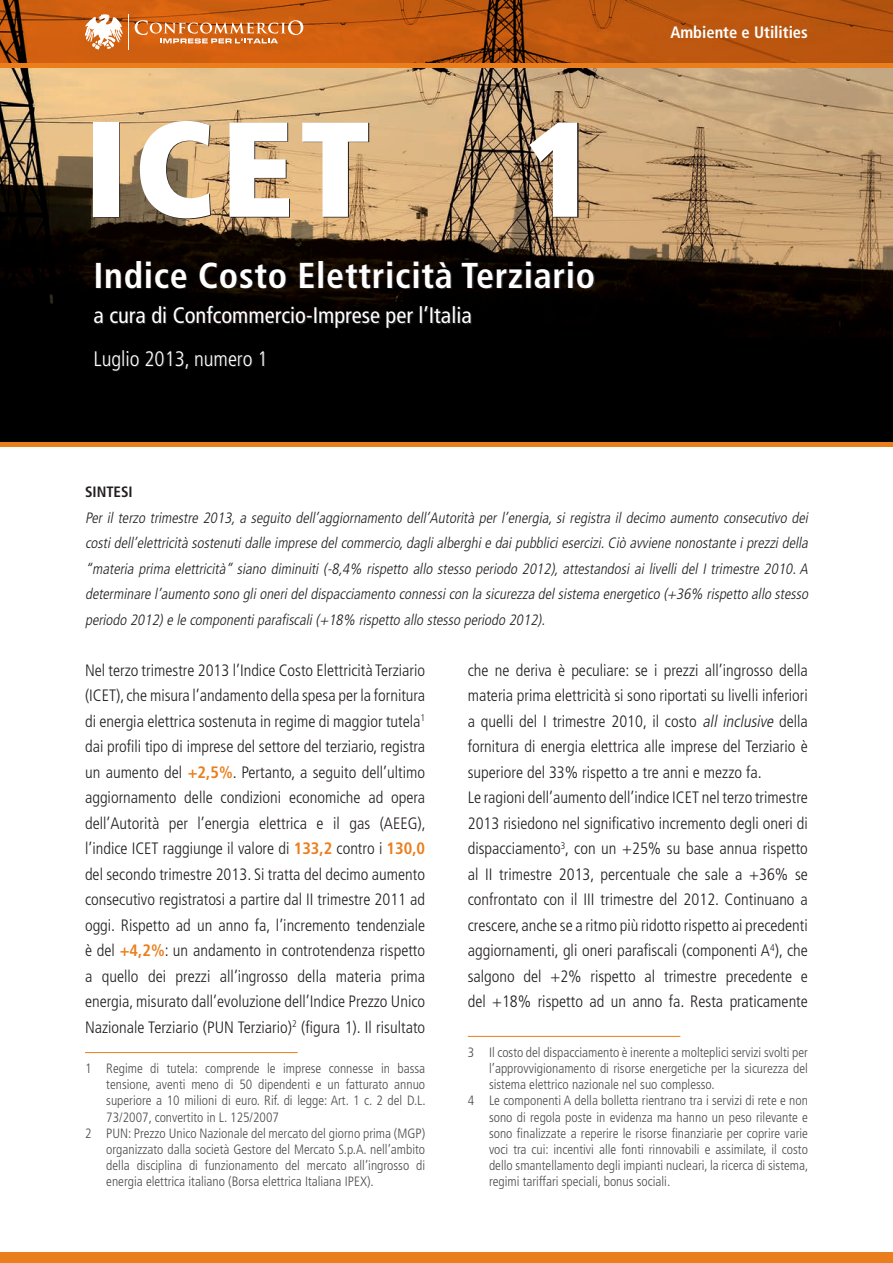
<style>
.page{position:relative;width:893px;height:1263px;background:#fff}
.page>*{position:absolute;margin:0;border:0;box-sizing:border-box;transform-origin:0 0}
.t1{font:900 condensed 135px "Frutiger";color:#fff}
.t2{font:700 condensed 36px "Frutiger";letter-spacing:.02em;color:#fff}
.t3{font:condensed 22.5px "Frutiger";color:#fff}
.t4{font:300 condensed 21px "Frutiger";color:#fff}
.t5{font:300 condensed 16.5px/25.5px "Frutiger";color:#231f20;text-align:justify}
.t6{font:700 condensed 16.5px "Frutiger";color:#fff}
.t7{font:italic 300 condensed 15px/25.5px "Frutiger";color:#231f20;text-align:justify}
.t8{font:700 condensed 15px "Frutiger";color:#231f20}
.t9{font:300 condensed 13.5px "Frutiger";color:#4b4c4d}
.s1{font-weight:700;color:#ea7e1d}
.s2{font-style:italic}
</style>
<div class="page">
<div style="left:0;top:1252px;width:893px;height:11px;background:#ea7e1d"></div>
<img style="left:0;top:68px;width:893px;height:374px">
<svg style="left:95px;top:122px;width:500px;height:249px;background:#473a2a"></svg>
<svg style="left:0;top:0;width:893px;height:64px;background:#bc560f"></svg>
<svg style="left:135px;top:20px;width:168px;height:23px;background:#da8244"></svg>
<svg style="left:85px;top:14px;width:44px;height:36px"></svg>
<hr style="left:0;top:64px;width:893px;height:4px;background:#ea7e1d">
<hr style="left:85px;top:1052px;width:213px;height:1px;background:#ea7e1d">
<hr style="left:468px;top:1036px;width:212px;height:1px;background:#ea7e1d">
<hr style="left:0;top:442px;width:893px;height:4px;background:#ea7e1d">
<h1 class="t1" style="left:85px;top:87px;width:512px">ICET 1</h1>
<h2 class="t2" style="left:94px;top:254px;width:503px">Indice Costo Elettricità Terziario</h2>
<h3 class="t3" style="left:94px;top:302px;width:380px">a cura di Confcommercio-Imprese per l’Italia</h3>
<p class="t4" style="left:94px;top:346px;width:176px">Luglio 2013, numero 1</p>
<p class="t6" style="left:670px;top:23px;width:139px">Ambiente e Utilities</p>
<p class="t8" style="left:85px;top:483px;width:49px">SINTESI</p>
<p class="t7" style="left:85px;top:505px;width:727px">Per il terzo trimestre 2013, a seguito dell’aggiornamento dell’Autorità per l’energia, si registra il decimo aumento consecutivo dei costidell’elettricità sostenutidalle imprese delcommercio,daglialberghie daipubbliciesercizi.Ciò avviene nonostante iprezzidella “materia prima elettricità” siano diminuiti (-8,4% rispetto allo stesso periodo 2012), attestandosi ai livelli del I trimestre 2010.A determinare l’aumento sono glionerideldispacciamento connessicon la sicurezza delsistema energetico (+36% rispetto allo stesso periodo 2012)e le componentiparafiscali(+18% rispetto allo stesso periodo 2012).</p>
<p class="t5" style="left:85px;top:658px;width:342px">Nel terzo trimestre 2013 l’Indice Costo Elettricità Terziario (ICET), che misura l’andamento della spesa per la fornitura di energia elettrica sostenuta in regime di maggior tutela<sup>1 </sup>dai profili tipo di imprese del settore del terziario, registra un aumento del <span class="s1">+2,5%</span>. Pertanto, a seguito dell’ultimo aggiornamento delle condizioni economiche ad opera dell’Autorità per l’energia elettrica e il gas (AEEG), l’indice ICET raggiunge il valore di <span class="s1">133,2</span> contro i <span class="s1">130,0 </span>del secondo trimestre 2013. Si tratta del decimo aumento consecutivo registratosi a partire dal II trimestre 2011 ad oggi. Rispetto ad un anno fa, l’incremento tendenziale è del <span class="s1">+4,2%</span>: un andamento in controtendenza rispetto a quello dei prezzi all’ingrosso della materia prima energia, misurato dall’evoluzione dell’Indice Prezzo Unico Nazionale Terziario (PUN Terziario)<sup>2</sup> (figura 1). Il risultato</p>
<p class="t9" style="left:85px;top:1061px;width:342px">1 Regime di tutela: comprende le imprese connesse in bassa</p>
<p class="t9" style="left:106px;top:1077px;width:320px">tensione, aventi meno di 50 dipendenti e un fatturato annuo</p>
<p class="t9" style="left:106px;top:1093px;width:321px">superiore a 10 milioni di euro. Rif. di legge: Art. 1 c. 2 del D.L.</p>
<p class="t9" style="left:106px;top:1109px;width:174px">73/2007, convertito in L. 125/2007</p>
<p class="t9" style="left:85px;top:1125px;width:342px">2 PUN: Prezzo Unico Nazionale del mercato del giorno prima (MGP)</p>
<p class="t9" style="left:106px;top:1142px;width:320px">organizzato dalla società Gestore del Mercato S.p.A. nell’ambito</p>
<p class="t9" style="left:106px;top:1158px;width:320px">della disciplina di funzionamento del mercato all’ingrosso di</p>
<p class="t9" style="left:106px;top:1174px;width:269px">energia elettrica italiano (Borsa elettrica Italiana IPEX).</p>
<p class="t5" style="left:468px;top:658px;width:342px;text-align:left">che ne deriva è peculiare: se i prezzi all’ingrosso della materia prima elettricità si sono riportati su livelli inferiori a quelli del I trimestre 2010, il costo <span class="s2">all inclusive</span> della fornitura di energia elettrica alle imprese del Terziario è superiore del 33% rispetto a tre anni e mezzo fa.<br>Le ragioni dell’aumento dell’indice ICET nel terzo trimestre 2013 risiedono nel significativo incremento degli oneri di dispacciamento<sup>3</sup>, con un +25% su base annua rispetto al II trimestre 2013, percentuale che sale a +36% se confrontato con il III trimestre del 2012. Continuano a crescere, anche se a ritmo più ridotto rispetto ai precedenti aggiornamenti, gli oneri parafiscali (componenti A<sup>4</sup>), che salgono del +2% rispetto al trimestre precedente e del +18% rispetto ad un anno fa. Resta praticamente</p>
<p class="t9" style="left:468px;top:1044px;width:342px">3 Il costo del dispacciamento è inerente a molteplici servizi svolti per</p>
<p class="t9" style="left:489px;top:1061px;width:320px">l’approvvigionamento di risorse energetiche per la sicurezza del</p>
<p class="t9" style="left:489px;top:1077px;width:227px">sistema elettrico nazionale nel suo complesso.</p>
<p class="t9" style="left:468px;top:1093px;width:342px">4 Le componenti A della bolletta rientrano tra i servizi di rete e non</p>
<p class="t9" style="left:489px;top:1109px;width:320px">sono di regola poste in evidenza ma hanno un peso rilevante e</p>
<p class="t9" style="left:489px;top:1125px;width:320px">sono finalizzate a reperire le risorse finanziarie per coprire varie</p>
<p class="t9" style="left:489px;top:1142px;width:320px">voci tra cui: incentivi alle fonti rinnovabili e assimilate, il costo</p>
<p class="t9" style="left:489px;top:1158px;width:321px">dello smantellamento degli impianti nucleari, la ricerca di sistema,</p>
<p class="t9" style="left:489px;top:1174px;width:183px">regimi tariffari speciali, bonus sociali.</p>
</div>
